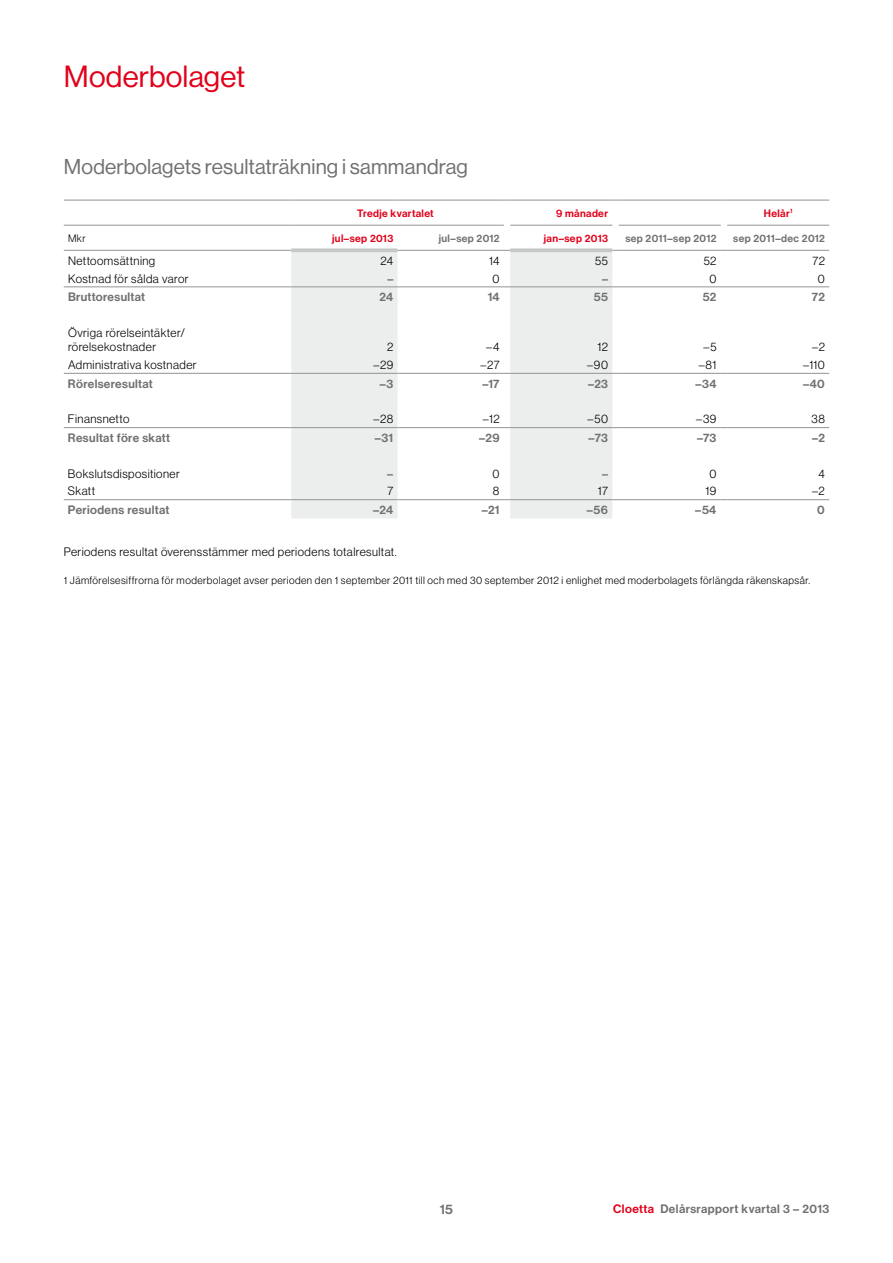
<style>
.page{position:relative;width:893px;height:1263px;background:#fff}
.page>*{position:absolute;margin:0;border:0;box-sizing:border-box;transform-origin:0 0}
.t1{font:30px "N Haas Grotesk DS Std 55 Rg";letter-spacing:.005em;color:#e2001a}
.t2{font:21px "N Haas Grotesk DS Std 55 Rg";letter-spacing:.01em;color:#707172}
.t3{font:13.5px "N Haas Grotesk DS Std 65 Md";color:#707172}
.t4{font:12px/14.4px "N Haas Grotesk DS Std 45 Lt";letter-spacing:.035em;color:#000}
.t5{font:12px "N Haas Grotesk DS Std 65 Md";letter-spacing:.03em;color:#707172}
.t6{font:10.5px "N Haas Grotesk DS Std 45 Lt";letter-spacing:.04em;color:#000}
.t7{font:10.5px "N Haas Grotesk DS Std 65 Md";letter-spacing:.035em;color:#e2001a}
.t8{font:10.5px "N Haas Grotesk DS Std 65 Md";letter-spacing:.03em;color:#707172}
.s1{color:#e2001a}
</style>
<div class="page">
<svg style="left:291px;top:252px;width:321px;height:266px;fill:#eceded"></svg>
<hr style="left:64px;top:200px;width:227px;height:1px;background:#929395">
<hr style="left:64px;top:225px;width:227px;height:1px;background:#929395">
<hr style="left:64px;top:250px;width:227px;height:1px;background:#929395">
<hr style="left:398px;top:250px;width:106px;height:1px;background:#929395">
<svg style="left:291px;top:248px;width:107px;height:4px"></svg>
<svg style="left:510px;top:248px;width:102px;height:4px"></svg>
<hr style="left:619px;top:225px;width:102px;height:1px;background:#929395">
<hr style="left:727px;top:225px;width:102px;height:1px;background:#929395">
<hr style="left:291px;top:225px;width:107px;height:1px;background:#929395">
<hr style="left:398px;top:225px;width:106px;height:1px;background:#929395">
<hr style="left:510px;top:225px;width:102px;height:1px;background:#929395">
<hr style="left:291px;top:200px;width:107px;height:1px;background:#929395">
<hr style="left:398px;top:200px;width:106px;height:1px;background:#929395">
<hr style="left:510px;top:200px;width:102px;height:1px;background:#929395">
<hr style="left:619px;top:200px;width:102px;height:1px;background:#929395">
<hr style="left:727px;top:200px;width:102px;height:1px;background:#929395">
<hr style="left:64px;top:287px;width:227px;height:1px;background:#929395">
<hr style="left:291px;top:287px;width:107px;height:1px;background:#929395">
<hr style="left:398px;top:287px;width:106px;height:1px;background:#929395">
<hr style="left:510px;top:287px;width:102px;height:1px;background:#929395">
<hr style="left:619px;top:287px;width:102px;height:1px;background:#929395">
<hr style="left:727px;top:287px;width:102px;height:1px;background:#929395">
<hr style="left:64px;top:499px;width:227px;height:1px;background:#929395">
<hr style="left:291px;top:499px;width:107px;height:1px;background:#929395">
<hr style="left:398px;top:499px;width:106px;height:1px;background:#929395">
<hr style="left:510px;top:499px;width:102px;height:1px;background:#929395">
<hr style="left:619px;top:499px;width:102px;height:1px;background:#929395">
<hr style="left:727px;top:499px;width:102px;height:1px;background:#929395">
<hr style="left:64px;top:373px;width:227px;height:1px;background:#929395">
<hr style="left:291px;top:373px;width:107px;height:1px;background:#929395">
<hr style="left:398px;top:373px;width:106px;height:1px;background:#929395">
<hr style="left:510px;top:373px;width:102px;height:1px;background:#929395">
<hr style="left:619px;top:373px;width:102px;height:1px;background:#929395">
<hr style="left:727px;top:373px;width:102px;height:1px;background:#929395">
<hr style="left:64px;top:427px;width:227px;height:1px;background:#929395">
<hr style="left:291px;top:427px;width:107px;height:1px;background:#929395">
<hr style="left:398px;top:427px;width:106px;height:1px;background:#929395">
<hr style="left:510px;top:427px;width:102px;height:1px;background:#929395">
<hr style="left:619px;top:427px;width:102px;height:1px;background:#929395">
<hr style="left:727px;top:427px;width:102px;height:1px;background:#929395">
<hr style="left:619px;top:250px;width:102px;height:1px;background:#929395">
<hr style="left:727px;top:250px;width:102px;height:1px;background:#929395">
<h1 class="t1" style="left:64px;top:60px;width:183px">Moderbolaget</h1>
<h2 class="t2" style="left:64px;top:154px;width:406px">Moderbolagets resultaträkning i sammandrag</h2>
<p class="t7" style="left:357px;top:207px;width:78px">Tredje kvartalet</p>
<p class="t7" style="left:556px;top:207px;width:54px">9 månader</p>
<p class="t7" style="left:764px;top:207px;width:30px">Helår<sup>1</sup></p>
<p class="t6" style="left:68px;top:232px;width:19px">Mkr</p>
<p class="t7" style="left:332px;top:232px;width:63px">jul–sep 2013</p>
<p class="t8" style="left:439px;top:232px;width:62px">jul–sep 2012</p>
<p class="t7" style="left:544px;top:232px;width:66px">jan–sep 2013</p>
<p class="t8" style="left:625px;top:232px;width:93px">sep 2011–sep 2012</p>
<p class="t8" style="left:733px;top:232px;width:93px">sep 2011–dec 2012</p>
<p class="t4" style="left:68px;top:253px;width:89px">Nettoomsättning</p>
<p class="t4" style="left:381px;top:253px;width:14px">24</p>
<p class="t4" style="left:489px;top:253px;width:12px">14</p>
<p class="t4" style="left:595px;top:253px;width:14px">55</p>
<p class="t4" style="left:704px;top:253px;width:14px">52</p>
<p class="t4" style="left:812px;top:253px;width:14px">72</p>
<p class="t4" style="left:68px;top:271px;width:122px">Kostnad för sålda varor</p>
<p class="t4" style="left:387px;top:271px;width:7px">–</p>
<p class="t4" style="left:493px;top:271px;width:8px">0</p>
<p class="t4" style="left:602px;top:271px;width:7px">–</p>
<p class="t4" style="left:709px;top:271px;width:8px">0</p>
<p class="t4" style="left:818px;top:271px;width:8px">0</p>
<p class="t5" style="left:68px;top:290px;width:79px">Bruttoresultat</p>
<p class="t5" style="left:379px;top:290px;width:15px">24</p>
<p class="t5" style="left:488px;top:290px;width:13px">14</p>
<p class="t5" style="left:594px;top:290px;width:16px">55</p>
<p class="t5" style="left:703px;top:290px;width:15px">52</p>
<p class="t5" style="left:812px;top:290px;width:15px">72</p>
<p class="t4" style="left:68px;top:325px;width:118px">Övriga rörelseintäkter/ rörelsekostnader</p>
<p class="t4" style="left:387px;top:340px;width:8px">2</p>
<p class="t4" style="left:486px;top:340px;width:15px">–4</p>
<p class="t4" style="left:597px;top:340px;width:12px">12</p>
<p class="t4" style="left:703px;top:340px;width:15px">–5</p>
<p class="t4" style="left:812px;top:340px;width:14px">–2</p>
<p class="t4" style="left:68px;top:358px;width:130px">Administrativa kostnader</p>
<p class="t4" style="left:374px;top:358px;width:21px">–29</p>
<p class="t4" style="left:481px;top:358px;width:20px">–27</p>
<p class="t4" style="left:587px;top:358px;width:22px">–90</p>
<p class="t4" style="left:699px;top:358px;width:19px">–81</p>
<p class="t4" style="left:803px;top:358px;width:23px">–110</p>
<p class="t5" style="left:68px;top:377px;width:86px">Rörelseresultat</p>
<p class="t5" style="left:380px;top:377px;width:15px">–3</p>
<p class="t5" style="left:482px;top:377px;width:19px">–17</p>
<p class="t5" style="left:588px;top:377px;width:21px">–23</p>
<p class="t5" style="left:695px;top:377px;width:23px">–34</p>
<p class="t5" style="left:803px;top:377px;width:23px">–40</p>
<p class="t4" style="left:68px;top:412px;width:63px">Finansnetto</p>
<p class="t4" style="left:374px;top:412px;width:21px">–28</p>
<p class="t4" style="left:483px;top:412px;width:18px">–12</p>
<p class="t4" style="left:587px;top:412px;width:22px">–50</p>
<p class="t4" style="left:696px;top:412px;width:22px">–39</p>
<p class="t4" style="left:811px;top:412px;width:15px">38</p>
<p class="t5" style="left:68px;top:431px;width:104px">Resultat före skatt</p>
<p class="t5" style="left:375px;top:431px;width:20px">–31</p>
<p class="t5" style="left:479px;top:431px;width:22px">–29</p>
<p class="t5" style="left:589px;top:431px;width:21px">–73</p>
<p class="t5" style="left:697px;top:431px;width:21px">–73</p>
<p class="t5" style="left:812px;top:431px;width:14px">–2</p>
<p class="t4" style="left:68px;top:466px;width:113px">Bokslutsdispositioner</p>
<p class="t4" style="left:387px;top:466px;width:7px">–</p>
<p class="t4" style="left:493px;top:466px;width:8px">0</p>
<p class="t4" style="left:602px;top:466px;width:7px">–</p>
<p class="t4" style="left:709px;top:466px;width:8px">0</p>
<p class="t4" style="left:818px;top:466px;width:8px">4</p>
<p class="t4" style="left:68px;top:484px;width:29px">Skatt</p>
<p class="t4" style="left:387px;top:484px;width:7px">7</p>
<p class="t4" style="left:493px;top:484px;width:8px">8</p>
<p class="t4" style="left:598px;top:484px;width:12px">17</p>
<p class="t4" style="left:706px;top:484px;width:12px">19</p>
<p class="t4" style="left:812px;top:484px;width:14px">–2</p>
<p class="t5" style="left:68px;top:503px;width:103px">Periodens resultat</p>
<p class="t5" style="left:373px;top:503px;width:22px">–24</p>
<p class="t5" style="left:482px;top:503px;width:19px">–21</p>
<p class="t5" style="left:587px;top:503px;width:23px">–56</p>
<p class="t5" style="left:695px;top:503px;width:23px">–54</p>
<p class="t5" style="left:817px;top:503px;width:9px">0</p>
<p class="t4" style="left:64px;top:544px;width:334px">Periodens resultat överensstämmer med periodens totalresultat.</p>
<p class="t6" style="left:64px;top:574px;width:748px">1 Jämförelsesiffrorna för moderbolaget avser perioden den 1 september 2011 till och med 30 september 2012 i enlighet med moderbolagets förlängda räkenskapsår.</p>
<p class="t3" style="left:440px;top:1201px;width:15px">15</p>
<p class="t5" style="left:613px;top:1201px;width:217px"><span class="s1">Cloetta</span> Delårsrapport kvartal 3 – 2013</p>
</div>
